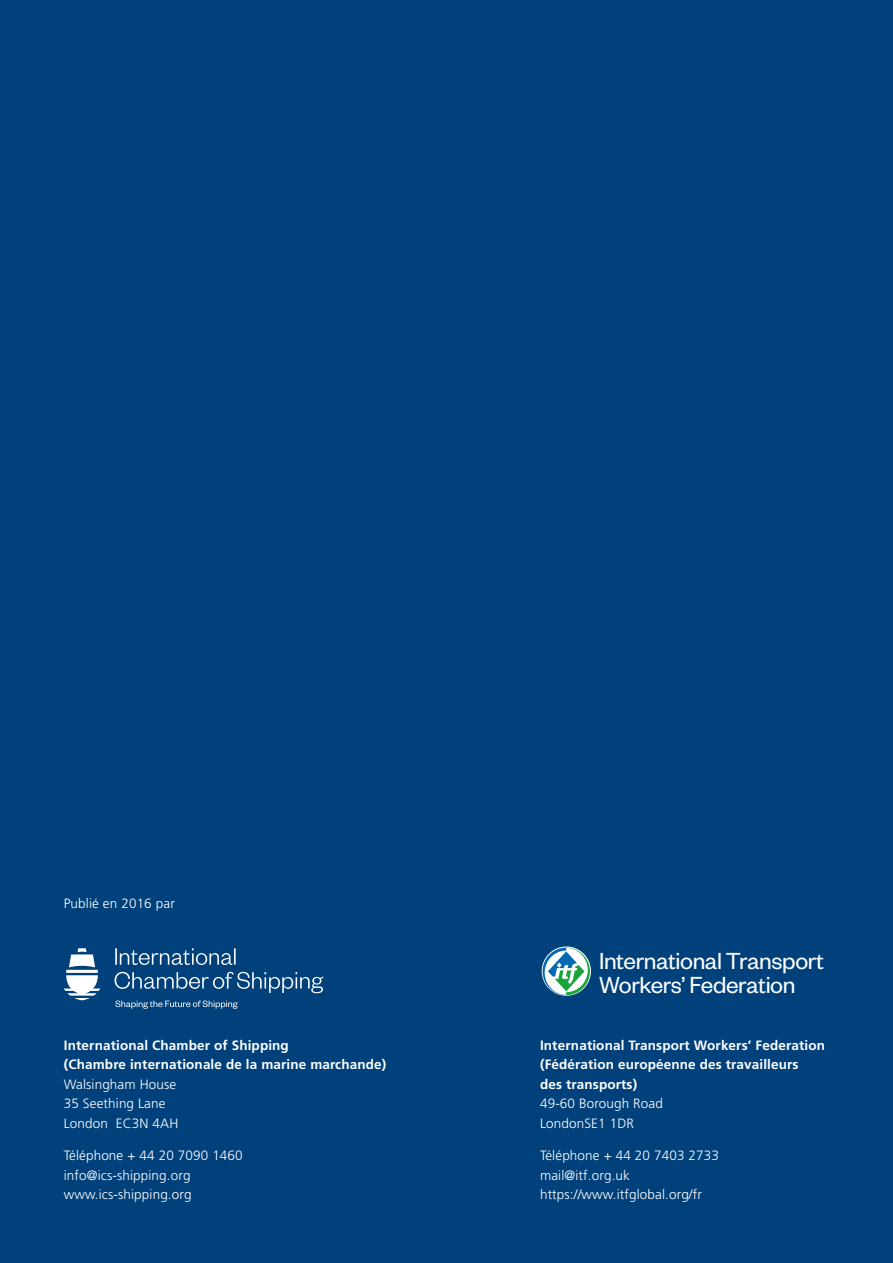
<style>
.page{position:relative;width:893px;height:1263px;background:#00417b}
.page>*{position:absolute;margin:0;border:0;box-sizing:border-box;transform-origin:0 0}
.t1{font:25.5px/24px "Founders Grotesk";letter-spacing:-.015em;color:#fff}
.t2{font:300 13.5px/19.5px "Frutiger LT Std";letter-spacing:.01em;color:#fff}
.t3{font:700 13.5px/19.5px "Frutiger LT Std";letter-spacing:.01em;color:#fff}
</style>
<div class="page">
<svg style="left:115px;top:1000px;width:123px;height:9px"></svg>
<svg style="left:64px;top:948px;width:36px;height:52px"></svg>
<svg style="left:115px;top:948px;width:121px;height:17px"></svg>
<svg style="left:115px;top:972px;width:208px;height:21px"></svg>
<svg style="left:542px;top:947px;width:48px;height:48px"></svg>
<p class="t2" style="left:64px;top:894px;width:113px">Publié en 2016 par</p>
<p class="t3" style="left:64px;top:1035px;width:324px">International Chamber of Shipping<br>(Chambre internationale de la marine marchande)</p>
<p class="t2" style="left:64px;top:1075px;width:116px">Walsingham House<br>35 Seething Lane<br>London EC3N 4AH</p>
<p class="t2" style="left:64px;top:1146px;width:180px">Téléphone + 44 20 7090 1460 info@ics-shipping.org www.ics-shipping.org</p>
<h1 class="t1" style="left:599px;top:948px;width:226px">International Transport<br>Workers’ Federation</h1>
<p class="t3" style="left:540px;top:1035px;width:286px">International Transport Workers’ Federation (Fédération européenne des travailleurs<br>des transports)</p>
<p class="t2" style="left:540px;top:1094px;width:124px">49-60 Borough Road<br>LondonSE1 1DR</p>
<p class="t2" style="left:540px;top:1146px;width:180px">Téléphone + 44 20 7403 2733 mail@itf.org.uk https://www.itfglobal.org/fr</p>
</div>
